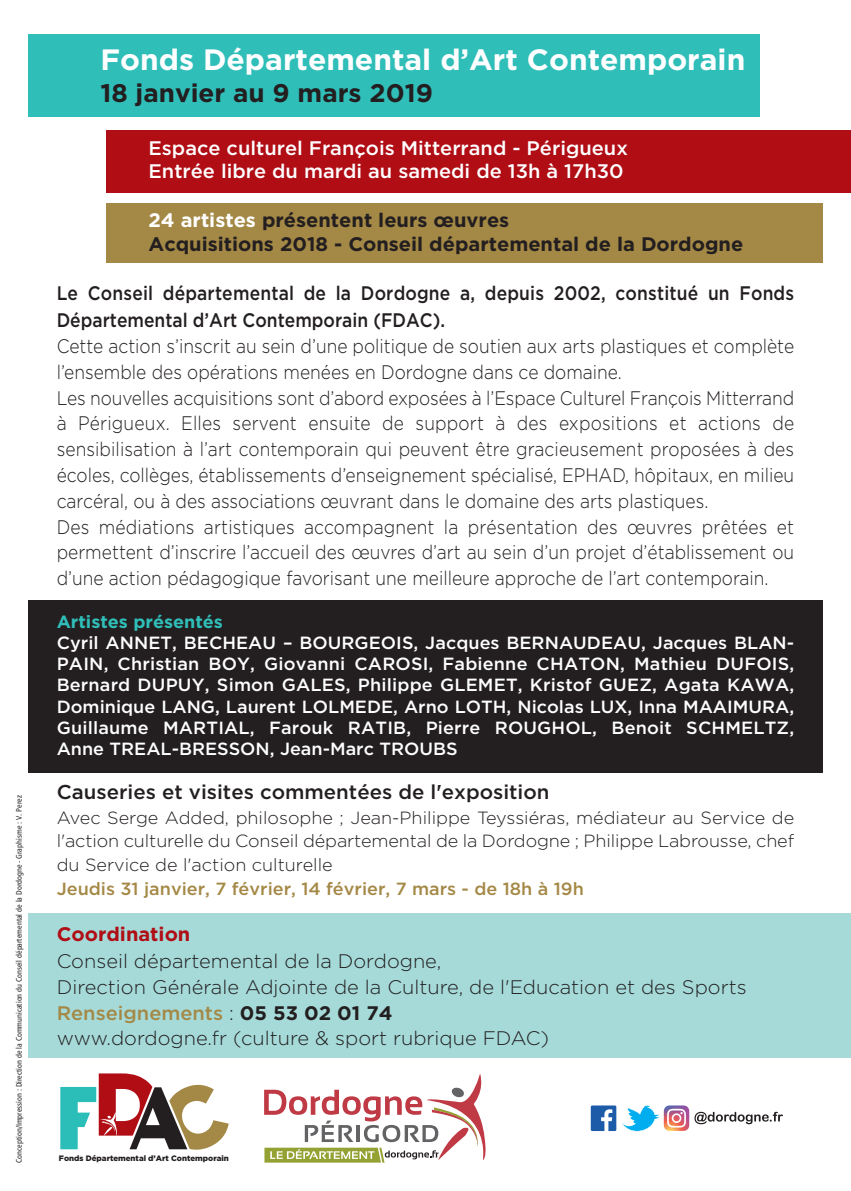
<style>
.page{position:relative;width:851px;height:1191px;background:#fff}
.page>*{position:absolute;margin:0;border:0;box-sizing:border-box;transform-origin:0 0}
.t1{font:700 29.4px "Gotham";color:#fff}
.t2{font:700 25.4px "Gotham";color:#231f20}
.t3{font:500 20px "Gotham";color:#231f20}
.t4{font:300 19.6px/25.8px "Gotham";color:#231f20;scale:.89 1}
.t5{font:300 19.6px/25.8px "Gotham";color:#231f20}
.t6{font:500 19.6px/26.8px "Gotham";letter-spacing:.01em;color:#231f20;scale:.89 1}
.t7{font:700 19.6px/23.6px "Gotham";color:#231f20}
.t8{font:500 19.6px/23.6px "Gotham";color:#fff}
.t9{font:700 19.6px "Gotham";color:#b00d15}
.t10{font:500 17.6px/21.2px "Gotham";color:#fff;text-align:justify}
.t11{font:300 17.6px/23.2px "Gotham";letter-spacing:-.005em;color:#231f20;text-align:justify}
.t12{font:500 17.6px "Gotham";color:#a48845}
.t13{font:700 17.6px "Gotham";color:#30beb9}
.t14{font:8px "Humanist 777 BT Roman Condensed B";color:#231f20}
.t15{font:900 7.8px "Gotham";color:#231f20}
.s1{color:#fff}
.s2{font-weight:500;color:#a48845}
.s3{font-weight:700}
</style>
<div class="page">
<div style="left:28px;top:34px;width:732px;height:83px;background:#30beb9"></div>
<div style="left:28px;top:600px;width:794px;height:172px;background:#231f20"></div>
<div style="left:28px;top:913px;width:822px;height:144px;background:#a5dad9"></div>
<div style="left:106px;top:131px;width:744px;height:62px;background:#b00d15"></div>
<div style="left:106px;top:204px;width:716px;height:59px;background:#a48845"></div>
<svg style="left:60px;top:1073px;width:169px;height:76px"></svg>
<svg style="left:264px;top:1073px;width:221px;height:89px"></svg>
<svg style="left:590px;top:1105px;width:26px;height:26px"></svg>
<svg style="left:622px;top:1105px;width:38px;height:26px"></svg>
<img style="left:663px;top:1105px;width:26px;height:25px">
<svg style="left:667px;top:1108px;width:18px;height:19px"></svg>
<svg style="left:694px;top:1111px;width:88px;height:13px"></svg>
<p class="t14" style="left:14px;top:1162px;width:369px;rotate:-90deg">Conception/Impression : Direction de la Communication du Conseil départemental de la Dordogne - Graphisme : V. Perez</p>
<h1 class="t1" style="left:100px;top:43px;width:646px">Fonds Départemental d’Art Contemporain</h1>
<p class="t2" style="left:100px;top:79px;width:334px">18 janvier au 9 mars 2019</p>
<p class="t8" style="left:148px;top:135px;width:481px">Espace culturel François Mitterrand - Périgueux<br>Entrée libre du mardi au samedi de 13h à 17h30</p>
<p class="t7" style="left:148px;top:208px;width:596px"><span class="s1">24 artistes</span> présentent leurs œuvres<br>Acquisitions 2018 - Conseil départemental de la Dordogne</p>
<p class="t6" style="left:57px;top:279px;width:830px">Le Conseil départemental de la Dordogne a, depuis 2002, constitué un Fonds<br>Départemental d’Art Contemporain (FDAC).</p>
<p class="t4" style="left:57px;top:333px;width:830px">Cette action s’inscrit au sein d’une politique de soutien aux arts plastiques et complète l’ensemble des opérations menées en Dordogne dans ce domaine.<br>Les nouvelles acquisitions sont d’abord exposées à l’Espace Culturel François Mitterrand à Périgueux. Elles servent ensuite de support à des expositions et actions de sensibilisation à l’art contemporain qui peuvent être gracieusement proposées à des écoles, collèges, établissements d’enseignement spécialisé, EPHAD, hôpitaux, en milieu carcéral, ou à des associations œuvrant dans le domaine des arts plastiques.<br>Des médiations artistiques accompagnent la présentation des œuvres prêtées et permettent d’inscrire l’accueil des œuvres d’art au sein d’un projet d’établissement ou d’une action pédagogique favorisant une meilleure approche de l’art contemporain.</p>
<p class="t13" style="left:57px;top:611px;width:168px">Artistes présentés</p>
<p class="t10" style="left:57px;top:632px;width:739px">Cyril ANNET, BECHEAU – BOURGEOIS, Jacques BERNAUDEAU, Jacques BLAN-PAIN, Christian BOY, Giovanni CAROSI, Fabienne CHATON, Mathieu DUFOIS, Bernard DUPUY, Simon GALES, Philippe GLEMET, Kristof GUEZ, Agata KAWA, Dominique LANG, Laurent LOLMEDE, Arno LOTH, Nicolas LUX, Inna MAAIMURA, Guillaume MARTIAL, Farouk RATIB, Pierre ROUGHOL, Benoit SCHMELTZ, Anne TREAL-BRESSON, Jean-Marc TROUBS</p>
<p class="t3" style="left:57px;top:780px;width:494px">Causeries et visites commentées de l'exposition</p>
<p class="t11" style="left:57px;top:806px;width:739px">Avec Serge Added, philosophe ; Jean-Philippe Teyssiéras, médiateur au Service de l'action culturelle du Conseil départemental de la Dordogne ; Philippe Labrousse, chef du Service de l'action culturelle</p>
<p class="t12" style="left:57px;top:878px;width:528px">Jeudis 31 janvier, 7 février, 14 février, 7 mars - de 18h à 19h</p>
<p class="t9" style="left:57px;top:923px;width:135px">Coordination</p>
<p class="t5" style="left:57px;top:948px;width:691px">Conseil départemental de la Dordogne,<br>Direction Générale Adjointe de la Culture, de l'Education et des Sports <span class="s2">Renseignements</span> : <span class="s3">05 53 02 01 74<br></span>www.dordogne.fr (culture &amp; sport rubrique FDAC)</p>
<p class="t15" style="left:59px;top:1154px;width:171px">Fonds Départemental d’Art Contemporain</p>
</div>
